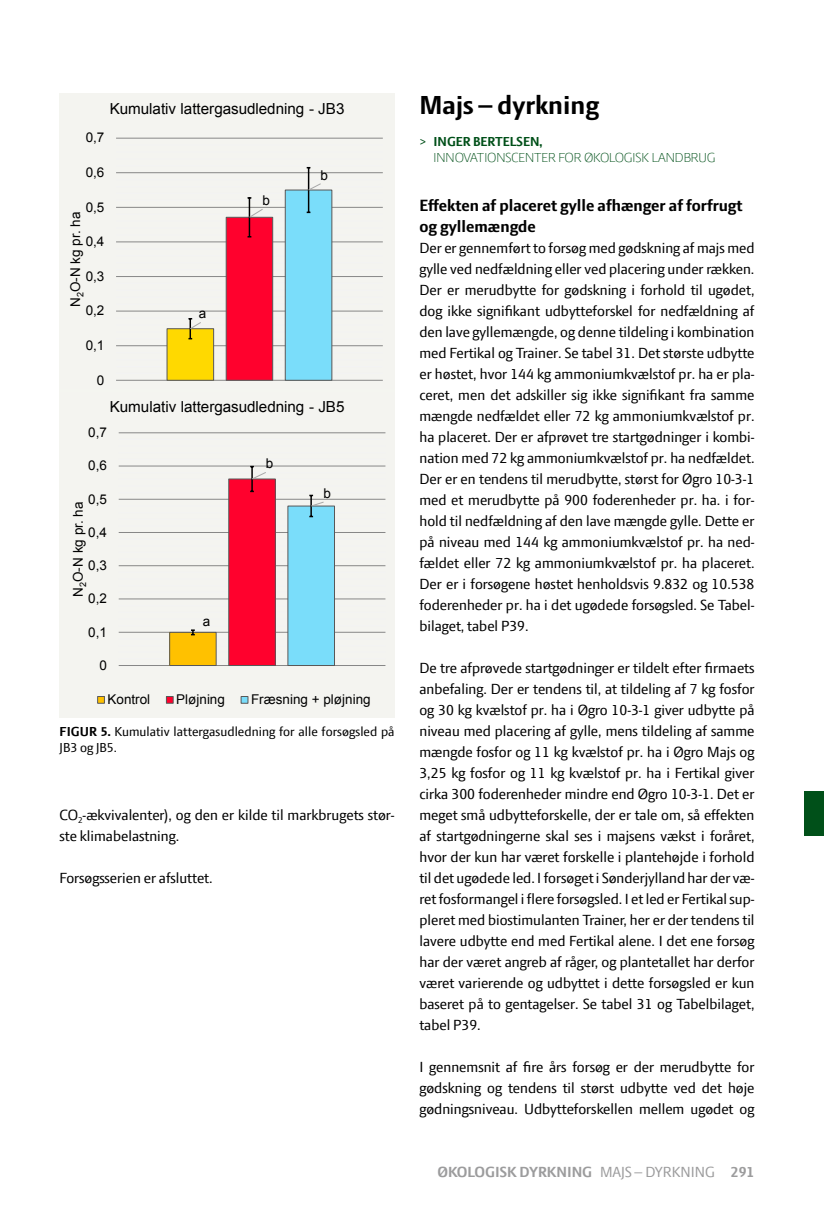
<style>
.page{position:relative;width:824px;height:1216px;background:#fff}
.page>*{position:absolute;margin:0;border:0;box-sizing:border-box;transform-origin:0 0}
.t1{font:700 28px "LF Press Sans";color:#000}
.t2{font:700 17.5px/21px "LF Press Sans";color:#000}
.t3{font:15.75px/21px "LF Press Sans";color:#000;text-align:justify}
.t4{font:700 15.75px "LF Press Sans";color:#9c9c9d}
.t5{font:15.22px "Arial";color:#000}
.t6{font:14px/15.8px "LF Press Sans";letter-spacing:.005em;color:#000}
.t7{font:300 14px/16.8px "LF Press Sans";color:#005019}
.t8{font:13.47px "Arial";color:#000}
.s1{font-weight:700}
.s2{font-weight:400}
</style>
<div class="page">
<div style="left:804px;top:791px;width:19px;height:45px;background:#005019"></div>
<div style="left:60px;top:392px;width:334px;height:325px;background:#f4f4f0"></div>
<hr style="left:119px;top:665px;width:266px;height:1px;background:#878787">
<hr style="left:119px;top:632px;width:266px;height:1px;background:#878787">
<hr style="left:119px;top:598px;width:266px;height:1px;background:#878787">
<hr style="left:119px;top:565px;width:266px;height:1px;background:#878787">
<hr style="left:119px;top:532px;width:266px;height:1px;background:#878787">
<hr style="left:119px;top:499px;width:266px;height:1px;background:#878787">
<hr style="left:119px;top:465px;width:266px;height:1px;background:#878787">
<hr style="left:119px;top:432px;width:266px;height:1px;background:#878787">
<div style="left:170px;top:632px;width:46px;height:33px;background:#ffc100"></div>
<div style="left:169px;top:632px;width:47px;height:33px;border:1px solid #585858"></div>
<div style="left:229px;top:479px;width:46px;height:186px;background:#ff012d"></div>
<div style="left:228px;top:479px;width:47px;height:186px;border:1px solid #585858"></div>
<div style="left:288px;top:506px;width:46px;height:159px;background:#7addfa"></div>
<svg style="left:191px;top:629px;width:4px;height:6px"></svg>
<svg style="left:250px;top:466px;width:16px;height:26px"></svg>
<svg style="left:309px;top:494px;width:15px;height:23px"></svg>
<div style="left:98px;top:696px;width:6px;height:7px;background:#ffc100"></div>
<div style="left:97px;top:696px;width:7px;height:7px;border:1px solid #585858"></div>
<div style="left:166px;top:696px;width:7px;height:7px;background:#ff012d"></div>
<div style="left:166px;top:696px;width:7px;height:7px;border:1px solid #585858"></div>
<div style="left:241px;top:696px;width:7px;height:7px;background:#7addfa"></div>
<div style="left:241px;top:696px;width:7px;height:7px;border:1px solid #585858"></div>
<div style="left:60px;top:93px;width:334px;height:295px;background:#f4f4f0"></div>
<hr style="left:116px;top:380px;width:267px;height:1px;background:#878787">
<hr style="left:116px;top:345px;width:267px;height:1px;background:#878787">
<hr style="left:116px;top:311px;width:267px;height:1px;background:#878787">
<hr style="left:116px;top:276px;width:267px;height:1px;background:#878787">
<hr style="left:116px;top:241px;width:267px;height:1px;background:#878787">
<hr style="left:116px;top:207px;width:267px;height:1px;background:#878787">
<hr style="left:116px;top:172px;width:267px;height:1px;background:#878787">
<hr style="left:116px;top:138px;width:267px;height:1px;background:#878787">
<div style="left:167px;top:328px;width:47px;height:52px;background:#ffd900;border:1px solid #585858"></div>
<div style="left:226px;top:217px;width:47px;height:163px;background:#ff012d;border:1px solid #585858"></div>
<div style="left:285px;top:190px;width:47px;height:190px;background:#7addfa;border:1px solid #585858"></div>
<svg style="left:188px;top:318px;width:14px;height:21px"></svg>
<svg style="left:247px;top:197px;width:16px;height:40px"></svg>
<svg style="left:306px;top:167px;width:15px;height:46px"></svg>
<p class="t5" style="left:110px;top:98px;width:236px">Kumulativ lattergasudledning - JB3</p>
<p class="t8" style="left:86px;top:129px;width:20px">0,7</p>
<p class="t8" style="left:86px;top:163px;width:20px">0,6</p>
<p class="t8" style="left:86px;top:198px;width:20px">0,5</p>
<p class="t8" style="left:67px;top:307px;width:96px;rotate:-90deg">N O<sub>2</sub> -N kg pr. ha</p>
<p class="t8" style="left:86px;top:233px;width:20px">0,4</p>
<p class="t8" style="left:86px;top:267px;width:20px">0,3</p>
<p class="t8" style="left:86px;top:302px;width:20px">0,2</p>
<p class="t8" style="left:86px;top:336px;width:20px">0,1</p>
<p class="t8" style="left:97px;top:371px;width:9px">0</p>
<p class="t8" style="left:199px;top:305px;width:9px">a</p>
<p class="t8" style="left:262px;top:191px;width:9px">b</p>
<p class="t8" style="left:320px;top:166px;width:9px">b</p>
<p class="t5" style="left:110px;top:397px;width:236px">Kumulativ lattergasudledning - JB5</p>
<p class="t8" style="left:88px;top:423px;width:20px">0,7</p>
<p class="t8" style="left:88px;top:457px;width:20px">0,6</p>
<p class="t8" style="left:88px;top:490px;width:20px">0,5</p>
<p class="t8" style="left:69px;top:596px;width:96px;rotate:-90deg">N O<sub>2</sub> -N kg pr. ha</p>
<p class="t8" style="left:88px;top:523px;width:20px">0,4</p>
<p class="t8" style="left:88px;top:556px;width:20px">0,3</p>
<p class="t8" style="left:88px;top:589px;width:20px">0,2</p>
<p class="t8" style="left:88px;top:623px;width:20px">0,1</p>
<p class="t8" style="left:99px;top:656px;width:9px">0</p>
<p class="t8" style="left:203px;top:612px;width:9px">a</p>
<p class="t8" style="left:266px;top:454px;width:9px">b</p>
<p class="t8" style="left:323px;top:484px;width:9px">b</p>
<p class="t8" style="left:107px;top:690px;width:44px">Kontrol</p>
<p class="t8" style="left:176px;top:690px;width:50px">Pløjning</p>
<p class="t8" style="left:251px;top:690px;width:121px">Fræsning + pløjning</p>
<p class="t6" style="left:60px;top:723px;width:336px"><span class="s1">FIGUR 5.</span> Kumulativ lattergasudledning for alle forsøgsled på<br>JB3 og JB5.</p>
<p class="t3" style="left:60px;top:804px;width:336px">CO<sub>2</sub>-ækvivalenter), og den er kilde til markbrugets stør&shy;ste klimabelastning.</p>
<p class="t3" style="left:60px;top:867px;width:155px">Forsøgsserien er afsluttet.</p>
<h1 class="t1" style="left:419px;top:89px;width:181px">Majs – dyrkning</h1>
<p class="t7" style="left:433px;top:132px;width:283px;text-indent:-14px"><span class="s2">&gt;</span> <span class="s1">INGER BERTELSEN,<br></span>INNOVATIONSCENTER FOR ØKOLOGISK LANDBRUG</p>
<p class="t2" style="left:419px;top:194px;width:324px">Effekten af placeret gylle afhænger af forfrugt og gyllemængde</p>
<p class="t3" style="left:419px;top:237px;width:336px">Der er gennemført to forsøg med gødskning af majs med gylle ved nedfældning eller ved placering under rækken.<br>Der er merudbytte for gødskning i forhold til ugødet, dog ikke signifikant udbytteforskel for nedfældning af den lave gyllemængde, og denne tildeling i kombination med Fertikal og Trainer. Se tabel 31. Det største udbytte er høstet, hvor 144 kg ammoniumkvælstof pr. ha er pla&shy;ceret, men det adskiller sig ikke signifikant fra samme mængde nedfældet eller 72 kg ammoniumkvælstof pr. ha placeret. Der er afprøvet tre startgødninger i kombi&shy;nation med 72 kg ammoniumkvælstof pr. ha nedfældet.<br>Der er en tendens til merudbytte, størst for Øgro 10-3-1 med et merudbytte på 900 foderenheder pr. ha. i for&shy;hold til nedfældning af den lave mængde gylle. Dette er på niveau med 144 kg ammoniumkvælstof pr. ha ned&shy;fældet eller 72 kg ammoniumkvælstof pr. ha placeret.<br>Der er i forsøgene høstet henholdsvis 9.832 og 10.538 foderenheder pr. ha i det ugødede forsøgsled. Se Tabel&shy;bilaget, tabel P39.</p>
<p class="t3" style="left:419px;top:657px;width:336px">De tre afprøvede startgødninger er tildelt efter firmaets anbefaling. Der er tendens til, at tildeling af 7 kg fosfor og 30 kg kvælstof pr. ha i Øgro 10-3-1 giver udbytte på niveau med placering af gylle, mens tildeling af samme mængde fosfor og 11 kg kvælstof pr. ha i Øgro Majs og 3,25 kg fosfor og 11 kg kvælstof pr. ha i Fertikal giver cirka 300 foderenheder mindre end Øgro 10-3-1. Det er meget små udbytteforskelle, der er tale om, så effekten af startgødningerne skal ses i majsens vækst i foråret, hvor der kun har været forskelle i plantehøjde i forhold til det ugødede led. I forsøget i Sønderjylland har der væ&shy;ret fosformangel i flere forsøgsled. I et led er Fertikal sup&shy;pleret med biostimulanten Trainer, her er der tendens til lavere udbytte end med Fertikal alene. I det ene forsøg har der været angreb af råger, og plantetallet har derfor været varierende og udbyttet i dette forsøgsled er kun baseret på to gentagelser. Se tabel 31 og Tabelbilaget, tabel P39.</p>
<p class="t3" style="left:419px;top:1055px;width:336px">I gennemsnit af fire års forsøg er der merudbytte for gødskning og tendens til størst udbytte ved det høje gødningsniveau. Udbytteforskellen mellem ugødet og</p>
<p class="t4" style="left:437px;top:1162px;width:218px">ØKOLOGISK DYRKNING <span class="s2">Majs – dyrkning</span></p>
<p class="t4" style="left:730px;top:1162px;width:25px">291</p>
</div>
